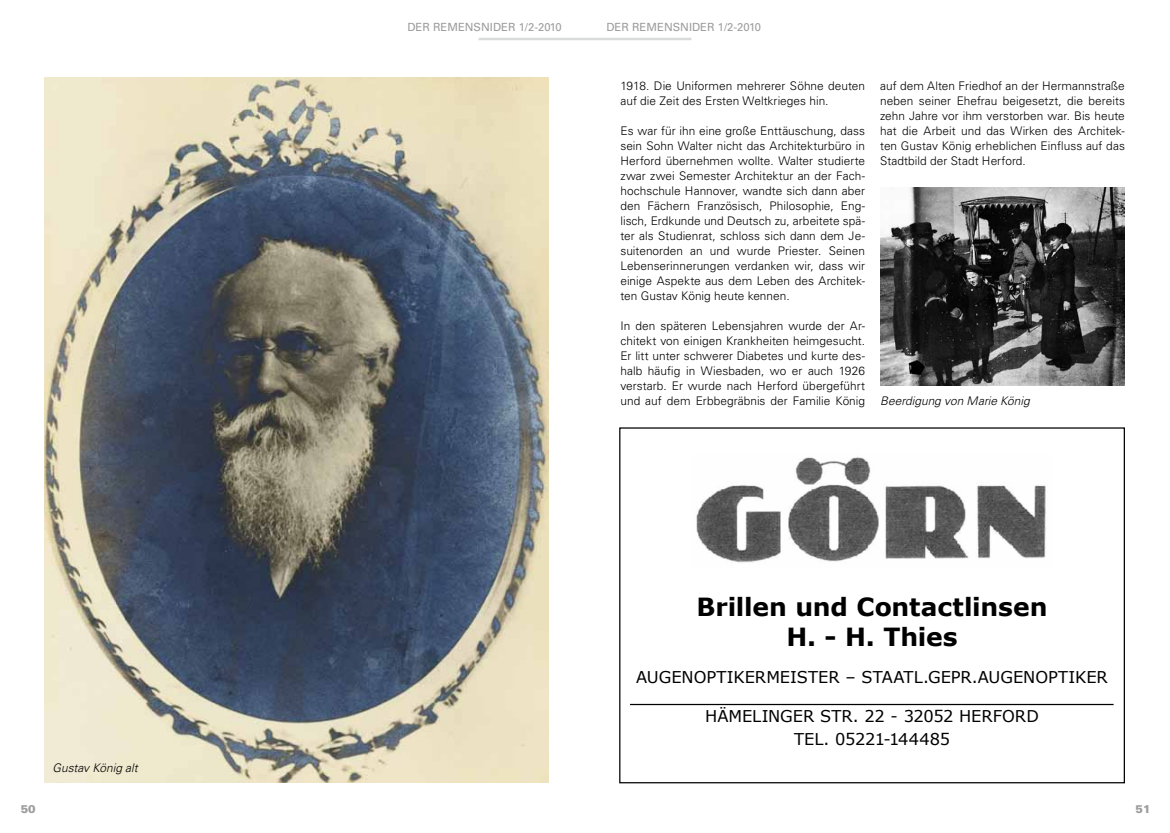
<style>
.page{position:relative;width:1170px;height:833px;background:#fff}
.page>*{position:absolute;margin:0;border:0;box-sizing:border-box;transform-origin:0 0}
.t1{font:700 25px/30px "Verdana";letter-spacing:-.005em;color:#000;text-align:center}
.t2{font:16.25px/23px "Verdana";letter-spacing:-.005em;color:#000;text-align:center}
.t3{font:300 11.88px/15px "Univers LT Std";color:#000;text-align:justify}
.t4{font:italic 300 11.88px "Univers LT Std";letter-spacing:.005em;color:#000}
.t5{font:11.25px "Univers LT Std";color:#9c9c9d}
.t6{font:900 11.25px "Univers LT Std";color:#9c9c9d}
</style>
<div class="page">
<hr style="left:478px;top:38px;width:107px;height:2px;background:#d9dada">
<hr style="left:585px;top:38px;width:106px;height:2px;background:#d9dada">
<img style="left:44px;top:78px;width:504px;height:704px">
<img style="left:880px;top:187px;width:244px;height:198px">
<img style="left:696px;top:457px;width:350px;height:106px">
<hr style="left:630px;top:704px;width:483px;height:1px;background:#000">
<p class="t5" style="left:407px;top:21px;width:156px">DER REMENSNIDER 1/2-2010</p>
<p class="t5" style="left:606px;top:21px;width:156px">DER REMENSNIDER 1/2-2010</p>
<p class="t3" style="left:620px;top:78px;width:246px">1918. Die Uniformen mehrerer Söhne deuten auf die Zeit des Ersten Weltkrieges hin.</p>
<p class="t3" style="left:620px;top:123px;width:246px">Es war für ihn eine große Enttäuschung, dass sein Sohn Walter nicht das Architekturbüro in Herford übernehmen wollte. Walter studierte zwar zwei Semester Architektur an der Fach&shy;hochschule Hannover, wandte sich dann aber den Fächern Französisch, Philosophie, Eng&shy;lisch, Erdkunde und Deutsch zu, arbeitete spä&shy;ter als Studienrat, schloss sich dann dem Je&shy;suitenorden an und wurde Priester. Seinen Lebenserinnerungen verdanken wir, dass wir einige Aspekte aus dem Leben des Architek&shy;ten Gustav König heute kennen.</p>
<p class="t3" style="left:620px;top:318px;width:246px">In den späteren Lebensjahren wurde der Ar&shy;chitekt von einigen Krankheiten heimgesucht.<br>Er litt unter schwerer Diabetes und kurte des&shy;halb häufig in Wiesbaden, wo er auch 1926 verstarb. Er wurde nach Herford übergeführt und auf dem Erbbegräbnis der Familie König</p>
<p class="t3" style="left:880px;top:78px;width:246px">auf dem Alten Friedhof an der Hermannstraße neben seiner Ehefrau beigesetzt, die bereits zehn Jahre vor ihm verstorben war. Bis heute hat die Arbeit und das Wirken des Architek&shy;ten Gustav König erheblichen Einfluss auf das Stadtbild der Stadt Herford.</p>
<p class="t4" style="left:880px;top:394px;width:151px">Beerdigung von Marie König</p>
<p class="t4" style="left:53px;top:760px;width:87px">Gustav König alt</p>
<h1 class="t1" style="left:696px;top:591px;width:352px">Brillen und Contactlinsen<br>H. - H. Thies</h1>
<h2 class="t2" style="left:636px;top:665px;width:473px">AUGENOPTIKERMEISTER – STAATL.GEPR.AUGENOPTIKER</h2>
<h2 class="t2" style="left:705px;top:704px;width:335px">HÄMELINGER STR. 22 - 32052 HERFORD<br>TEL. 05221-144485</h2>
<p class="t6" style="left:21px;top:802px;width:17px">50</p>
<p class="t6" style="left:1135px;top:802px;width:17px">51</p>
</div>
